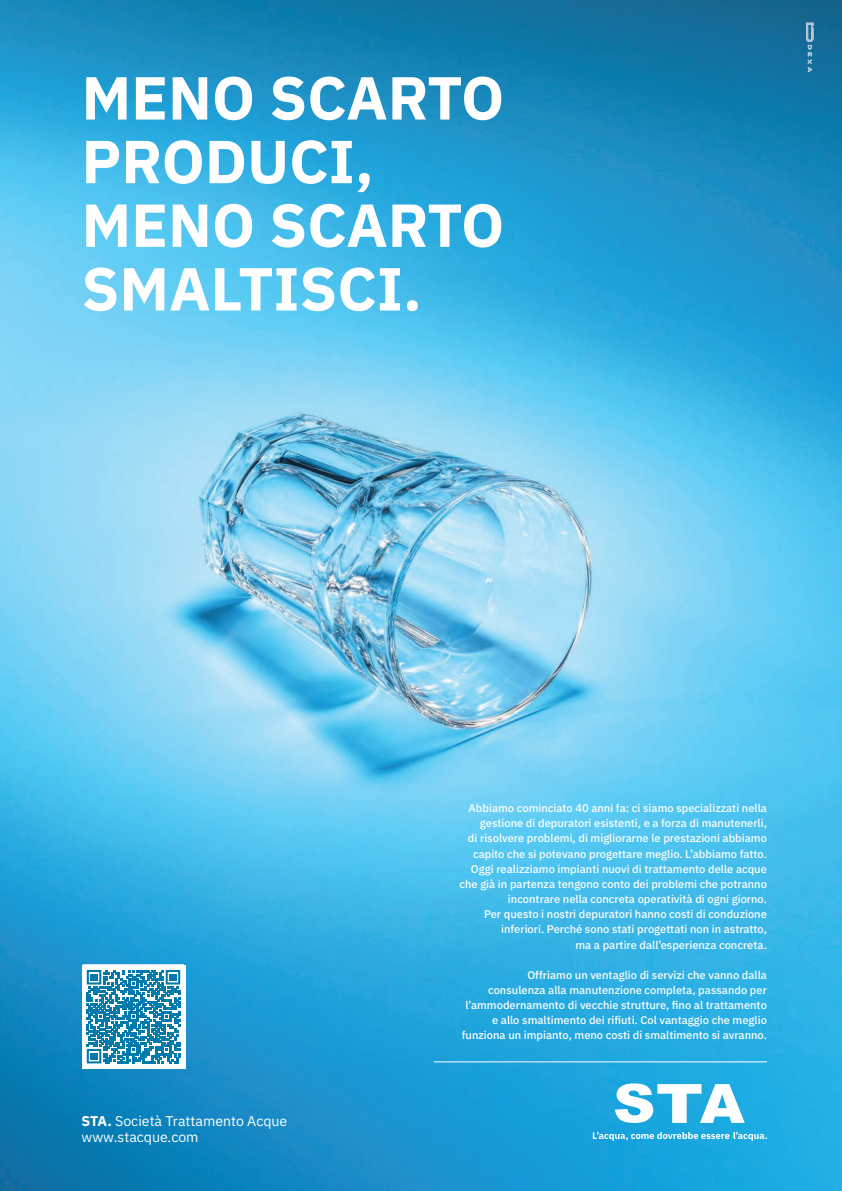
<style>
.page{position:relative;width:842px;height:1191px;background:#fff}
.page>*{position:absolute;margin:0;border:0;box-sizing:border-box;transform-origin:0 0}
.t1{font:700 60.6px/63.6px "IBM Plex Sans";color:#fff}
.t2{font:14.1px/16.2px "IBM Plex Sans";color:#fff}
.t3{font:500 11.1px/15.2px "IBM Plex Sans";color:#fff;text-align:right}
.s1{font-weight:700}
</style>
<div class="page">
<img style="left:0;top:0;width:842px;height:1191px">
<hr style="left:434px;top:1061px;width:333px;height:1px;background:#fff">
<svg style="left:615px;top:1083px;width:130px;height:40px"></svg>
<svg style="left:593px;top:1131px;width:174px;height:9px;background:#5bbfe7"></svg>
<div style="left:82px;top:964px;width:103px;height:104px;background:#fff"></div>
<svg style="left:87px;top:970px;width:93px;height:93px"></svg>
<svg style="left:808px;top:45px;width:4px;height:27px"></svg>
<img style="left:806px;top:23px;width:7px;height:19px">
<h1 class="t1" style="left:82px;top:61px;width:424px">MENO SCARTO<br>PRODUCI,<br>MENO SCARTO<br>SMALTISCI.</h1>
<p class="t2" style="left:82px;top:1111px;width:207px"><span class="s1">STA.</span> Società Trattamento Acque www.stacque.com</p>
<p class="t3" style="left:459px;top:799px;width:309px">Abbiamo cominciato 40 anni fa: ci siamo specializzati nella gestione di depuratori esistenti, e a forza di manutenerli,<br>di risolvere problemi, di migliorarne le prestazioni abbiamo capito che si potevano progettare meglio. L’abbiamo fatto.<br>Oggi realizziamo impianti nuovi di trattamento delle acque che già in partenza tengono conto dei problemi che potranno incontrare nella concreta operatività di ogni giorno.<br>Per questo i nostri depuratori hanno costi di conduzione inferiori. Perché sono stati progettati non in astratto,<br>ma a partire dall’esperienza concreta.</p>
<p class="t3" style="left:462px;top:966px;width:307px">Offriamo un ventaglio di servizi che vanno dalla<br>consulenza alla manutenzione completa, passando per l’ammodernamento di vecchie strutture, fino al trattamento e allo smaltimento dei rifiuti. Col vantaggio che meglio funziona un impianto, meno costi di smaltimento si avranno.</p>
</div>
